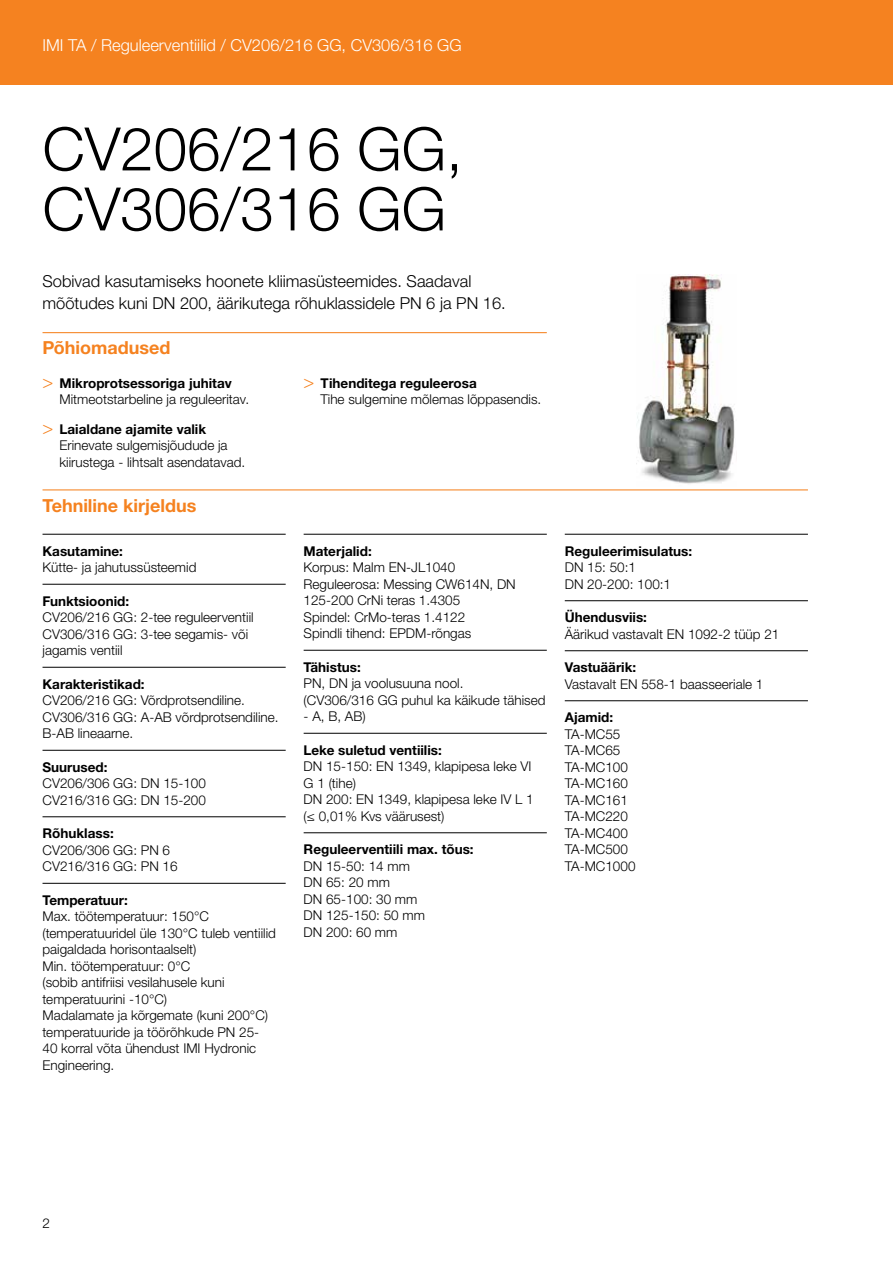
<style>
.page{position:relative;width:893px;height:1263px;background:#fff}
.page>*{position:absolute;margin:0;border:0;box-sizing:border-box;transform-origin:0 0}
.t1{font:300 60px/60px "Helvetica Neue LTW1 G";color:#000}
.t2{font:700 18px "Helvetica Neue LTW1 G";color:#f58220}
.t3{font:300 16.5px/22.5px "Helvetica Neue LTW1 G";color:#000}
.t4{font:300 16.5px "Helvetica Neue LTW1 G";color:#fff}
.t5{font:300 13.5px/16.5px "Helvetica Neue LTW1 G";color:#000}
.t6{font:700 13.5px "Helvetica Neue LTW1 G";color:#000}
.s1{font-family:"Helvetica Neue LT Std";font-size:18px;color:#f58220}
.s2{font-weight:700}
</style>
<div class="page">
<div style="left:0;top:0;width:893px;height:85px;background:#f58220"></div>
<hr style="left:43px;top:332px;width:504px;height:1px;background:#f58220">
<hr style="left:43px;top:489px;width:765px;height:1px;background:#f58220">
<hr style="left:43px;top:534px;width:243px;height:1px;background:#000">
<hr style="left:43px;top:584px;width:243px;height:1px;background:#000">
<hr style="left:43px;top:667px;width:243px;height:1px;background:#000">
<hr style="left:43px;top:750px;width:243px;height:1px;background:#000">
<hr style="left:43px;top:816px;width:243px;height:1px;background:#000">
<hr style="left:43px;top:883px;width:243px;height:1px;background:#000">
<hr style="left:304px;top:534px;width:243px;height:1px;background:#000">
<hr style="left:304px;top:650px;width:243px;height:1px;background:#000">
<hr style="left:304px;top:733px;width:243px;height:1px;background:#000">
<hr style="left:304px;top:832px;width:243px;height:1px;background:#000">
<hr style="left:565px;top:534px;width:243px;height:1px;background:#000">
<hr style="left:565px;top:600px;width:243px;height:1px;background:#000">
<hr style="left:565px;top:650px;width:243px;height:1px;background:#000">
<hr style="left:565px;top:700px;width:243px;height:1px;background:#000">
<img style="left:636px;top:274px;width:99px;height:210px">
<p class="t4" style="left:43px;top:35px;width:421px">IMI TA / Reguleerventiilid / CV206/216 GG, CV306/316 GG</p>
<h1 class="t1" style="left:43px;top:119px;width:422px">CV206/216 GG,<br>CV306/316 GG</h1>
<p class="t3" style="left:43px;top:270px;width:465px">Sobivad kasutamiseks hoonete kliimasüsteemides. Saadaval mõõtudes kuni DN 200, äärikutega rõhuklassidele PN 6 ja PN 16.</p>
<h2 class="t2" style="left:43px;top:337px;width:130px">Põhiomadused</h2>
<p class="t5" style="left:60px;top:375px;width:191px;text-indent:-17px"><span class="s1">&gt;</span> <span class="s2">Mikroprotsessoriga juhitav<br></span>Mitmeotstarbeline ja reguleeritav.</p>
<p class="t5" style="left:60px;top:421px;width:187px;text-indent:-17px"><span class="s1">&gt;</span> <span class="s2">Laialdane ajamite valik<br></span>Erinevate sulgemisjõudude ja kiirustega - lihtsalt asendatavad.</p>
<p class="t5" style="left:321px;top:375px;width:222px;text-indent:-17px"><span class="s1">&gt;</span> <span class="s2">Tihenditega reguleerosa<br></span>Tihe sulgemine mõlemas lõppasendis.</p>
<h2 class="t2" style="left:43px;top:494px;width:156px">Tehniline kirjeldus</h2>
<p class="t6" style="left:43px;top:543px;width:82px">Kasutamine:</p>
<p class="t5" style="left:43px;top:559px;width:155px">Kütte- ja jahutussüsteemid</p>
<p class="t6" style="left:43px;top:593px;width:88px">Funktsioonid:</p>
<p class="t5" style="left:43px;top:609px;width:213px">CV206/216 GG: 2-tee reguleerventiil<br>CV306/316 GG: 3-tee segamis- või jagamis ventiil</p>
<p class="t6" style="left:43px;top:676px;width:104px">Karakteristikad:</p>
<p class="t5" style="left:43px;top:692px;width:238px">CV206/216 GG: Võrdprotsendiline.<br>CV306/316 GG: A-AB võrdprotsendiline.<br>B-AB lineaarne.</p>
<p class="t6" style="left:43px;top:759px;width:67px">Suurused:</p>
<p class="t5" style="left:43px;top:775px;width:165px">CV206/306 GG: DN 15-100<br>CV216/316 GG: DN 15-200</p>
<p class="t6" style="left:43px;top:825px;width:73px">Rõhuklass:</p>
<p class="t5" style="left:43px;top:842px;width:137px">CV206/306 GG: PN 6<br>CV216/316 GG: PN 16</p>
<p class="t6" style="left:43px;top:892px;width:87px">Temperatuur:</p>
<p class="t5" style="left:43px;top:908px;width:235px">Max. töötemperatuur: 150°C (temperatuuridel üle 130°C tuleb ventiilid paigaldada horisontaalselt)<br>Min. töötemperatuur: 0°C<br>(sobib antifriisi vesilahusele kuni temperatuurini -10°C)<br>Madalamate ja kõrgemate (kuni 200°C) temperatuuride ja töörõhkude PN 25-<br>40 korral võta ühendust IMI Hydronic<br>Engineering.</p>
<p class="t6" style="left:304px;top:543px;width:70px">Materjalid:</p>
<p class="t5" style="left:304px;top:559px;width:214px">Korpus: Malm EN-JL1040<br>Reguleerosa: Messing CW614N, DN<br>125-200 CrNi teras 1.4305<br>Spindel: CrMo-teras 1.4122<br>Spindli tihend: EPDM-rõngas</p>
<p class="t6" style="left:304px;top:659px;width:59px">Tähistus:</p>
<p class="t5" style="left:304px;top:675px;width:243px">PN, DN ja voolusuuna nool.<br>(CV306/316 GG puhul ka käikude tähised</p>
<p class="t5" style="left:304px;top:708px;width:64px">- A, B, AB)</p>
<p class="t6" style="left:304px;top:742px;width:140px">Leke suletud ventiilis:</p>
<p class="t5" style="left:304px;top:758px;width:232px">DN 15-150: EN 1349, klapipesa leke VI<br>G 1 (tihe)<br>DN 200: EN 1349, klapipesa leke IV L 1 (≤ 0,01% Kvs väärusest)</p>
<p class="t6" style="left:304px;top:841px;width:172px">Reguleerventiili max. tõus:</p>
<p class="t5" style="left:304px;top:858px;width:123px">DN 15-50: 14 mm<br>DN 65: 20 mm<br>DN 65-100: 30 mm<br>DN 125-150: 50 mm<br>DN 200: 60 mm</p>
<p class="t6" style="left:565px;top:543px;width:129px">Reguleerimisulatus:</p>
<p class="t5" style="left:565px;top:559px;width:108px">DN 15: 50:1<br>DN 20-200: 100:1</p>
<p class="t6" style="left:565px;top:609px;width:84px">Ühendusviis:</p>
<p class="t5" style="left:565px;top:626px;width:216px">Äärikud vastavalt EN 1092-2 tüüp 21</p>
<p class="t6" style="left:565px;top:659px;width:73px">Vastuäärik:</p>
<p class="t5" style="left:565px;top:676px;width:200px">Vastavalt EN 558-1 baasseeriale 1</p>
<p class="t6" style="left:565px;top:709px;width:50px">Ajamid:</p>
<p class="t5" style="left:565px;top:726px;width:72px">TA-MC55<br>TA-MC65<br>TA-MC100<br>TA-MC160<br>TA-MC161<br>TA-MC220<br>TA-MC400<br>TA-MC500<br>TA-MC1000</p>
<p class="t5" style="left:43px;top:1215px;width:9px">2</p>
</div>
